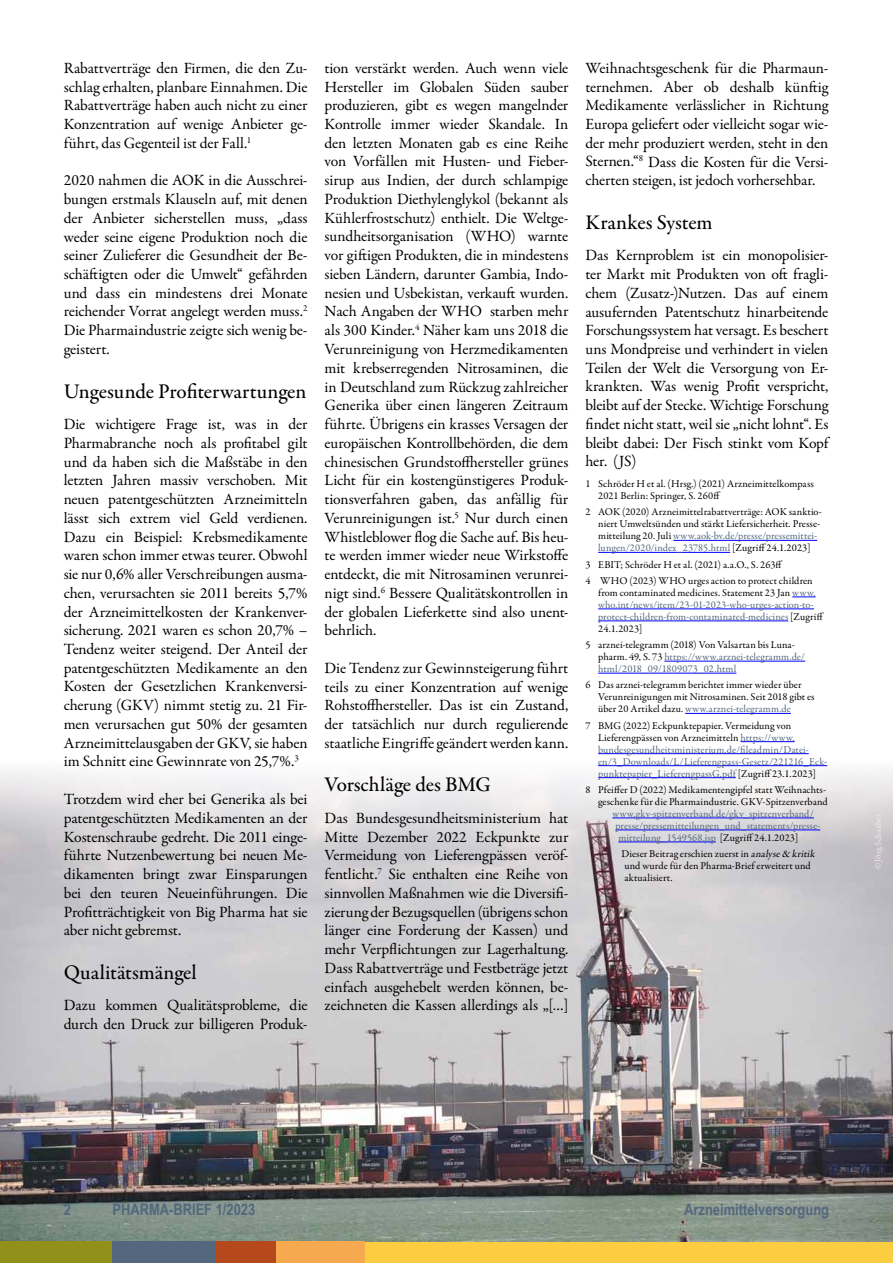
<style>
.page{position:relative;width:893px;height:1263px;background:#fff}
.page>*{position:absolute;margin:0;border:0;box-sizing:border-box;transform-origin:0 0}
.t1{font:500 21px "Garamond Premr Pro";color:#000}
.t2{font:15.75px/18.8px "Garamond Premr Pro";letter-spacing:-.01em;color:#000;text-align:justify}
.t3{font:700 15.75px "Arial Narrow";color:#53677e}
.t4{font:10.5px/12px "Garamond Premr Pro";letter-spacing:.005em;color:#000}
.t5{font:10.5px/12px "Garamond Premr Pro";letter-spacing:.005em;color:#53677e}
.t6{font:9px "Garamond Premr Pro";letter-spacing:.01em;color:#eceded}
.s1{color:#53677e}
.s2{color:#000}
.s3{font-style:italic}
</style>
<div class="page">
<img style="left:0;top:847px;width:893px;height:395px">
<svg style="left:0;top:765px;width:893px;height:82px"></svg>
<div style="left:0;top:1242px;width:130px;height:21px;background:#91901b"></div>
<div style="left:112px;top:1242px;width:143px;height:21px;background:#53677e"></div>
<div style="left:364px;top:1242px;width:529px;height:21px;background:#fdcd41"></div>
<div style="left:215px;top:1242px;width:64px;height:21px;background:#b5481d"></div>
<div style="left:276px;top:1242px;width:88px;height:21px;background:#f6a94e"></div>
<hr style="left:673px;top:540px;width:144px;height:1px;background:#00f">
<hr style="left:598px;top:552px;width:132px;height:1px;background:#00f">
<svg style="left:792px;top:597px;width:24px;height:1px"></svg>
<hr style="left:598px;top:609px;width:216px;height:1px;background:#00f">
<hr style="left:598px;top:621px;width:190px;height:1px;background:#00f">
<hr style="left:664px;top:661px;width:141px;height:1px;background:#00f">
<hr style="left:598px;top:673px;width:138px;height:1px;background:#00f">
<hr style="left:685px;top:713px;width:106px;height:1px;background:#00f">
<hr style="left:740px;top:741px;width:55px;height:1px;background:#00f">
<hr style="left:598px;top:753px;width:211px;height:1px;background:#00f">
<hr style="left:598px;top:765px;width:229px;height:1px;background:#00f">
<hr style="left:598px;top:777px;width:138px;height:1px;background:#00f">
<hr style="left:612px;top:818px;width:202px;height:1px;background:#00f">
<hr style="left:615px;top:830px;width:205px;height:1px;background:#00f">
<hr style="left:618px;top:842px;width:98px;height:1px;background:#00f">
<p class="t2" style="left:64px;top:59px;width:245px">Rabattverträge den Firmen, die den Zu&shy;schlag erhalten, planbare Einnahmen. Die Rabattverträge haben auch nicht zu einer Konzentration auf wenige Anbieter ge&shy;führt, das Gegenteil ist der Fall.<sup>1</sup></p>
<p class="t2" style="left:64px;top:171px;width:245px">2020 nahmen die AOK in die Ausschrei&shy;bungen erstmals Klauseln auf, mit denen der Anbieter sicherstellen muss, „dass weder seine eigene Produktion noch die seiner Zulieferer die Gesundheit der Be&shy;schäftigten oder die Umwelt“ gefährden und dass ein mindestens drei Monate reichender Vorrat angelegt werden muss.<sup>2<br></sup>Die Pharmaindustrie zeigte sich wenig be&shy;geistert.</p>
<h1 class="t1" style="left:64px;top:378px;width:244px">Ungesunde Profiterwartungen</h1>
<p class="t2" style="left:64px;top:415px;width:245px">Die wichtigere Frage ist, was in der Pharmabranche noch als profitabel gilt und da haben sich die Maßstäbe in den letzten Jahren massiv verschoben. Mit neuen patentgeschützten Arzneimitteln lässt sich extrem viel Geld verdienen.<br>Dazu ein Beispiel: Krebsmedikamente waren schon immer etwas teurer. Obwohl sie nur 0,6% aller Verschreibungen ausma&shy;chen, verursachten sie 2011 bereits 5,7% der Arzneimittelkosten der Krankenver&shy;sicherung. 2021 waren es schon 20,7% – Tendenz weiter steigend. Der Anteil der patentgeschützten Medikamente an den Kosten der Gesetzlichen Krankenversi&shy;cherung (GKV) nimmt stetig zu. 21 Fir&shy;men verursachen gut 50% der gesamten Arzneimittelausgaben der GKV, sie haben im Schnitt eine Gewinnrate von 25,7%.<sup>3</sup></p>
<p class="t2" style="left:64px;top:790px;width:245px">Trotzdem wird eher bei Generika als bei patentgeschützten Medikamenten an der Kostenschraube gedreht. Die 2011 einge&shy;führte Nutzenbewertung bei neuen Me&shy;dikamenten bringt zwar Einsparungen bei den teuren Neueinführungen. Die Profitträchtigkeit von Big Pharma hat sie aber nicht gebremst.</p>
<h1 class="t1" style="left:64px;top:960px;width:134px">Qualitätsmängel</h1>
<p class="t2" style="left:64px;top:996px;width:245px">Dazu kommen Qualitätsprobleme, die durch den Druck zur billigeren Produk-</p>
<p class="t2" style="left:325px;top:59px;width:245px">tion verstärkt werden. Auch wenn viele Hersteller im Globalen Süden sauber produzieren, gibt es wegen mangelnder Kontrolle immer wieder Skandale. In den letzten Monaten gab es eine Reihe von Vorfällen mit Husten- und Fieber&shy;sirup aus Indien, der durch schlampige Produktion Diethylenglykol (bekannt als Kühlerfrostschutz) enthielt. Die Weltge&shy;sundheitsorganisation (WHO) warnte vor giftigen Produkten, die in mindestens sieben Ländern, darunter Gambia, Indo&shy;nesien und Usbekistan, verkauft wurden.<br>Nach Angaben der WHO starben mehr als 300 Kinder.<sup>4</sup> Näher kam uns 2018 die Verunreinigung von Herzmedikamenten mit krebserregenden Nitrosaminen, die in Deutschland zum Rückzug zahlreicher Generika über einen längeren Zeitraum führte. Übrigens ein krasses Versagen der europäischen Kontrollbehörden, die dem chinesischen Grundstoffhersteller grünes Licht für ein kostengünstigeres Produk&shy;tionsverfahren gaben, das anfällig für Verunreinigungen ist.<sup>5</sup> Nur durch einen Whistleblower flog die Sache auf. Bis heu&shy;te werden immer wieder neue Wirkstoffe entdeckt, die mit Nitrosaminen verunrei&shy;nigt sind.<sup>6</sup> Bessere Qualitätskontrollen in der globalen Lieferkette sind also unent&shy;behrlich.</p>
<p class="t2" style="left:325px;top:659px;width:245px">Die Tendenz zur Gewinnsteigerung führt teils zu einer Konzentration auf wenige Rohstoffhersteller. Das ist ein Zustand, der tatsächlich nur durch regulierende staatliche Eingriffe geändert werden kann.</p>
<h1 class="t1" style="left:325px;top:772px;width:168px">Vorschläge des BMG</h1>
<p class="t2" style="left:325px;top:809px;width:245px">Das Bundesgesundheitsministerium hat Mitte Dezember 2022 Eckpunkte zur Vermeidung von Lieferengpässen veröf&shy;fentlicht.<sup>7</sup> Sie enthalten eine Reihe von sinnvollen Maßnahmen wie die Diversifi&shy;zierung der Bezugsquellen (übrigens schon länger eine Forderung der Kassen) und mehr Verpflichtungen zur Lagerhaltung.<br>Dass Rabattverträge und Festbeträge jetzt einfach ausgehebelt werden können, be&shy;zeichneten die Kassen allerdings als „[…]</p>
<p class="t2" style="left:585px;top:59px;width:245px">Weihnachtsgeschenk für die Pharmaun&shy;ternehmen. Aber ob deshalb künftig Medikamente verlässlicher in Richtung Europa geliefert oder vielleicht sogar wie&shy;der mehr produziert werden, steht in den Sternen.“<sup>8</sup> Dass die Kosten für die Versi&shy;cherten steigen, ist jedoch vorhersehbar.</p>
<h1 class="t1" style="left:585px;top:210px;width:129px">Krankes System</h1>
<p class="t2" style="left:585px;top:246px;width:245px">Das Kernproblem ist ein monopolisier&shy;ter Markt mit Produkten von oft fragli&shy;chem (Zusatz-)Nutzen. Das auf einem ausufernden Patentschutz hinarbeitende Forschungssystem hat versagt. Es beschert uns Mondpreise und verhindert in vielen Teilen der Welt die Versorgung von Er&shy;krankten. Was wenig Profit verspricht, bleibt auf der Stecke. Wichtige Forschung findet nicht statt, weil sie „nicht lohnt“. Es bleibt dabei: Der Fisch stinkt vom Kopf her. (JS)</p>
<p class="t4" style="left:598px;top:478px;width:217px;text-indent:-13px">1 Schröder H et al. (Hrsg.) (2021) Arzneimittelkompass<br>2021 Berlin: Springer, S. 260ff</p>
<p class="t4" style="left:598px;top:506px;width:225px;text-indent:-13px">2 AOK (2020) Arzneimittelrabattverträge: AOK sanktio&shy;niert Umweltsünden und stärkt Liefersicherheit. Presse&shy;mitteilung 20. Juli <span class="s1">www.aok-bv.de/presse/pressemittei&shy;lungen/2020/index_23785.html</span> [Zugriff 24.1.2023]</p>
<p class="t4" style="left:585px;top:556px;width:229px;line-height:16.2px">3 EBIT; Schröder H et al. (2021) a.a.O., S. 263ff<br>4 WHO (2023) WHO urges action to protect children</p>
<p class="t5" style="left:598px;top:587px;width:227px"><span class="s2">from contaminated medicines. Statement 23 Jan</span> www. who.int/news/item/23-01-2023-who-urges-action-to&shy;protect-children-from-contaminated-medicines <span class="s2">[Zugriff 24.1.2023]</span></p>
<p class="t5" style="left:598px;top:639px;width:209px;text-indent:-13px"><span class="s2">5 arznei-telegramm (2018) Von Valsartan bis Luna&shy;pharm. 49, S. 73</span> https://www.arznei-telegramm.de/ html/2018_09/1809073_02.html</p>
<p class="t4" style="left:598px;top:679px;width:218px;text-indent:-13px">6 Das arznei-telegramm berichtet immer wieder über<br>Verunreinigungen mit Nitrosaminen. Seit 2018 gibt es über 20 Artikel dazu. <span class="s1">www.arznei-telegramm.de</span></p>
<p class="t5" style="left:598px;top:719px;width:231px;text-indent:-13px"><span class="s2">7 BMG (2022) Eckpunktepapier. Vermeidung von Lieferengpässen von Arzneimitteln</span> https://www. bundesgesundheitsministerium.de/fileadmin/Datei&shy;en/3_Downloads/L/Lieferengpass-Gesetz/221216_Eck&shy;punktepapier_LieferengpassG.pdf <span class="s2">[Zugriff 23.1.2023]</span></p>
<p class="t4" style="left:585px;top:784px;width:244px;text-align:right">8 Pfeiffer D (2022) Medikamentengipfel statt Weihnachts&shy;geschenke für die Pharmaindustrie. GKV-Spitzenverband</p>
<p class="t5" style="left:612px;top:808px;width:209px">www.gkv-spitzenverband.de/gkv_spitzenverband/ presse/pressemitteilungen_und_statements/presse&shy;mitteilung_1549568.jsp <span class="s2">[Zugriff 24.1.2023]</span></p>
<p class="t4" style="left:621px;top:848px;width:197px">Dieser Beitrag erschien zuerst in <span class="s3">analyse&amp; kritik </span>und wurde für den Pharma-Brief erweitert und aktualisiert.</p>
<p class="t6" style="left:872px;top:869px;width:56px;rotate:-90deg">© Jörg Schaaber</p>
<p class="t3" style="left:64px;top:1197px;width:9px">2</p>
<p class="t3" style="left:112px;top:1197px;width:144px">PHARMA-BRIEF 1/2023</p>
<p class="t3" style="left:684px;top:1197px;width:146px">Arzneimittelversorgung</p>
</div>
